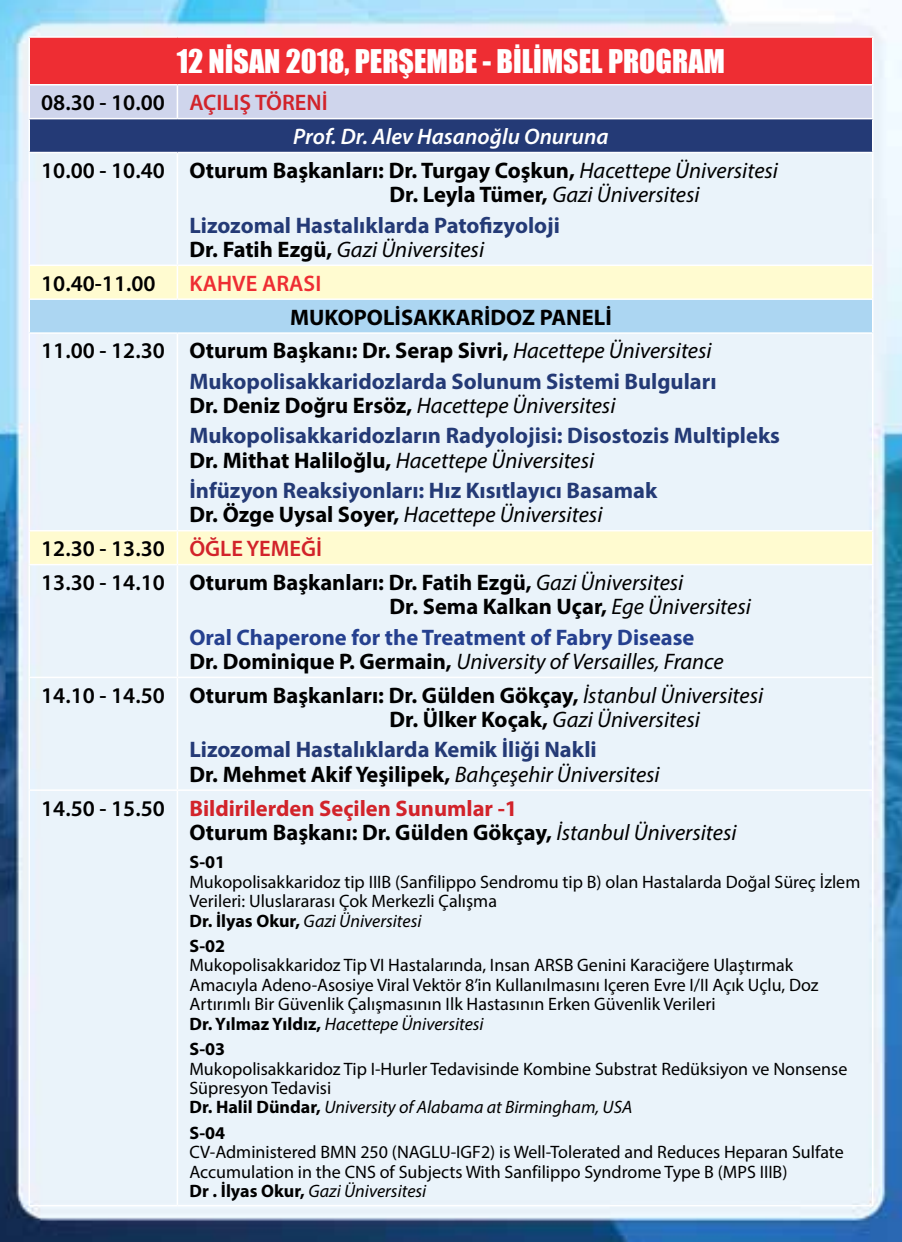
<style>
.page{position:relative;width:902px;height:1242px;background:#fff}
.page>*{position:absolute;margin:0;border:0;box-sizing:border-box;transform-origin:0 0}
.t1{font:30px "Impact";color:#fff}
.t2{font:700 22.5px/33.9px "Myriad Pro";color:#000}
.t3{font:700 22.5px/24.3px "Myriad Pro";color:#243a76}
.t4{font:700 22.5px/33.9px "Myriad Pro";color:#d2232a}
.t5{font:700 22.5px/30.3px "Myriad Pro";color:#25408f}
.t6{font:italic 22.5px "Myriad Pro";color:#000}
.t7{font:italic 600 22.5px "Myriad Pro";color:#fff}
.t8{font:600 22.5px "Myriad Pro";color:#d2232a}
.t9{font:600 22.5px "Myriad Pro";color:#000}
.t10{font:600 22.5px "Myriad Pro";color:#ee2d33}
.t11{font:18px/19.5px "Myriad Pro";color:#000}
.t12{font:700 18px "Myriad Pro";color:#000}
.s1{color:#000}
.s2{font-weight:600}
.s3{font-weight:400;font-style:italic}
.s4{font-weight:400;font-style:italic;color:#000}
.s5{font-weight:700;font-style:normal}
.s6{font-weight:600;color:#d2232a}
.s7{font-weight:600;color:#000}
.s8{font-weight:700}
.s9{font-style:italic}
</style>
<div class="page">
<img style="left:0;top:0;width:901px;height:1242px">
<div style="left:29px;top:37px;width:843px;height:48px;background:#ee2d33"></div>
<div style="left:30px;top:85px;width:841px;height:33px;background:#cfd5ec"></div>
<div style="left:29px;top:119px;width:843px;height:33px;background:#243a76"></div>
<div style="left:30px;top:266px;width:841px;height:32px;background:#fffbd0"></div>
<div style="left:29px;top:299px;width:843px;height:34px;background:#acd6f2"></div>
<div style="left:30px;top:531px;width:841px;height:33px;background:#fffbd0"></div>
<hr style="left:28px;top:530px;width:149px;height:1px;background:#fff">
<hr style="left:28px;top:531px;width:2px;height:33px;background:#fff">
<hr style="left:177px;top:530px;width:696px;height:1px;background:#fff">
<hr style="left:177px;top:531px;width:1px;height:33px;background:#fff">
<hr style="left:871px;top:531px;width:2px;height:33px;background:#fff">
<hr style="left:28px;top:36px;width:149px;height:2px;background:#fff">
<hr style="left:28px;top:38px;width:2px;height:46px;background:#fff">
<hr style="left:177px;top:36px;width:696px;height:2px;background:#fff">
<hr style="left:871px;top:38px;width:2px;height:46px;background:#fff">
<hr style="left:28px;top:84px;width:149px;height:1px;background:#fff">
<hr style="left:28px;top:85px;width:2px;height:33px;background:#fff">
<hr style="left:177px;top:84px;width:696px;height:1px;background:#fff">
<hr style="left:177px;top:85px;width:1px;height:33px;background:#fff">
<hr style="left:871px;top:85px;width:2px;height:33px;background:#fff">
<hr style="left:28px;top:118px;width:149px;height:1px;background:#fff">
<hr style="left:28px;top:119px;width:2px;height:33px;background:#fff">
<hr style="left:177px;top:118px;width:696px;height:1px;background:#fff">
<hr style="left:871px;top:119px;width:2px;height:33px;background:#fff">
<hr style="left:28px;top:152px;width:149px;height:1px;background:#fff">
<hr style="left:28px;top:153px;width:2px;height:111px;background:#fff">
<hr style="left:177px;top:152px;width:696px;height:1px;background:#fff">
<hr style="left:177px;top:153px;width:1px;height:111px;background:#fff">
<hr style="left:871px;top:153px;width:2px;height:111px;background:#fff">
<hr style="left:28px;top:264px;width:149px;height:2px;background:#fff">
<hr style="left:28px;top:266px;width:2px;height:32px;background:#fff">
<hr style="left:177px;top:264px;width:696px;height:2px;background:#fff">
<hr style="left:177px;top:266px;width:1px;height:32px;background:#fff">
<hr style="left:871px;top:266px;width:2px;height:32px;background:#fff">
<hr style="left:28px;top:298px;width:149px;height:2px;background:#fff">
<hr style="left:28px;top:300px;width:2px;height:32px;background:#fff">
<hr style="left:177px;top:298px;width:696px;height:2px;background:#fff">
<hr style="left:871px;top:300px;width:2px;height:32px;background:#fff">
<hr style="left:28px;top:332px;width:149px;height:2px;background:#fff">
<hr style="left:28px;top:334px;width:2px;height:196px;background:#fff">
<hr style="left:177px;top:332px;width:696px;height:2px;background:#fff">
<hr style="left:177px;top:334px;width:1px;height:196px;background:#fff">
<hr style="left:871px;top:334px;width:2px;height:196px;background:#fff">
<hr style="left:28px;top:565px;width:2px;height:111px;background:#fff">
<hr style="left:177px;top:565px;width:1px;height:111px;background:#fff">
<hr style="left:871px;top:565px;width:2px;height:111px;background:#fff">
<hr style="left:28px;top:676px;width:149px;height:2px;background:#fff">
<hr style="left:28px;top:678px;width:2px;height:111px;background:#fff">
<hr style="left:177px;top:676px;width:696px;height:2px;background:#fff">
<hr style="left:177px;top:678px;width:1px;height:111px;background:#fff">
<hr style="left:871px;top:678px;width:2px;height:111px;background:#fff">
<hr style="left:28px;top:789px;width:149px;height:2px;background:#fff">
<hr style="left:28px;top:791px;width:2px;height:414px;background:#fff">
<hr style="left:177px;top:789px;width:696px;height:2px;background:#fff">
<hr style="left:177px;top:791px;width:1px;height:414px;background:#fff">
<hr style="left:871px;top:791px;width:2px;height:414px;background:#fff">
<hr style="left:28px;top:1205px;width:149px;height:1px;background:#fff">
<hr style="left:177px;top:1205px;width:696px;height:1px;background:#fff">
<hr style="left:28px;top:564px;width:149px;height:1px;background:#fff">
<hr style="left:177px;top:564px;width:696px;height:1px;background:#fff">
<h1 class="t1" style="left:177px;top:38px;width:549px">12 NİSAN 2018, PERŞEMBE - BİLİMSEL PROGRAM</h1>
<p class="t8" style="left:41px;top:88px;width:288px"><span class="s1">08.30 - 10.00</span> AÇILIŞ TÖRENİ</p>
<p class="t7" style="left:293px;top:122px;width:317px">Prof. Dr. Alev Hasanoğlu Onuruna</p>
<p class="t2" style="left:41px;top:153px;width:738px"><span class="s2">10.00 - 10.40</span> Oturum Başkanları: Dr. Turgay Coşkun, <span class="s3">Hacettepe Üniversitesi</span></p>
<p class="t3" style="left:189px;top:179px;width:511px;line-height:30.3px;text-indent:200px"><span class="s1">Dr. Leyla Tümer,</span> <span class="s4">Gazi Üniversitesi<br></span>Lizozomal Hastalıklarda Patofizyoloji</p>
<p class="t6" style="left:189px;top:235px;width:296px"><span class="s5">Dr. Fatih Ezgü,</span> Gazi Üniversitesi</p>
<p class="t9" style="left:41px;top:269px;width:116px">10.40-11.00</p>
<p class="t10" style="left:189px;top:269px;width:133px">KAHVE ARASI</p>
<p class="t2" style="left:41px;top:299px;width:672px;text-indent:249px">MUKOPOLİSAKKARİ DOZ PANELİ<br><span class="s2">11.00 - 12.30</span> Oturum Başkanı: Dr. Serap Sivri, <span class="s3">Hacettepe Üniversitesi</span></p>
<p class="t3" style="left:189px;top:368px;width:528px">Mukopolisakkaridozlarda Solunum Sistemi Bulguları<br><span class="s1">Dr. Deniz Doğru Ersöz,</span> <span class="s4">Hacettepe Üniversitesi</span></p>
<p class="t3" style="left:189px;top:423px;width:592px">Mukopolisakkaridozların Radyolojisi: Disostozis Multipleks<br><span class="s1">Dr. Mithat Haliloğlu,</span> <span class="s4">Hacettepe Üniversitesi</span></p>
<p class="t3" style="left:189px;top:477px;width:469px">İnfüzyon Reaksiyonları: Hız Kısıtlayıcı Basamak<br><span class="s1">Dr. Özge Uysal Soyer,</span> <span class="s4">Hacettepe Üniversitesi</span></p>
<p class="t2" style="left:41px;top:531px;width:643px"><span class="s2">12.30 - 13.30</span> <span class="s6">ÖĞLE YEMEĞİ<br></span><span class="s2">13.30 - 14.10</span> Oturum Başkanları: Dr. Fatih Ezgü, <span class="s3">Gazi Üniversitesi</span></p>
<p class="t5" style="left:189px;top:591px;width:563px;text-indent:200px"><span class="s1">Dr. Sema Kalkan Uçar,</span> <span class="s4">Ege Üniversitesi<br></span>Oral Chaperone for the Treatment of Fabry Disease</p>
<p class="t2" style="left:41px;top:643px;width:723px;text-indent:148px">Dr. Dominique P. Germain, <span class="s3">University of Versailles, France<br></span><span class="s2">14.10 - 14.50</span> Oturum Başkanları: Dr. Gülden Gökçay, <span class="s3">İstanbul Üniversitesi</span></p>
<p class="t3" style="left:189px;top:703px;width:512px;line-height:30.3px;text-indent:200px"><span class="s1">Dr. Ülker Koçak,</span> <span class="s4">Gazi Üniversitesi<br></span>Lizozomal Hastalıklarda Kemik İliği Nakli</p>
<p class="t4" style="left:41px;top:756px;width:620px;text-indent:148px"><span class="s1">Dr. Mehmet Akif Yeşilipek,</span> <span class="s4">Bahçeşehir Üniversitesi<br></span><span class="s7">14.50 - 15.50</span> Bildirilerden Seçilen Sunumlar -1</p>
<p class="t2" style="left:189px;top:814px;width:548px">Oturum Başkanı: Dr. Gülden Gökçay, <span class="s3">İstanbul Üniversitesi</span></p>
<p class="t12" style="left:189px;top:850px;width:37px">S-01</p>
<p class="t11" style="left:189px;top:871px;width:672px">Mukopolisakkaridoz tip IIIB (Sanfilippo Sendromu tip B) olan Hastalarda Doğal Süreç İzlem<br>Verileri: Uluslararası Çok Merkezli Çalışma<br><span class="s8">Dr. İlyas Okur,</span> <span class="s9">Gazi Üniversitesi</span></p>
<p class="t12" style="left:189px;top:934px;width:37px">S-02</p>
<p class="t11" style="left:189px;top:955px;width:630px">Mukopolisakkaridoz Tip VI Hastalarında, Insan ARSB Genini Karaciğere Ulaştırmak Amacıyla Adeno-Asosiye Viral Vektör 8’in Kullanılmasını Içeren Evre I/II Açık Uçlu, Doz Artırımlı Bir Güvenlik Çalışmasının Ilk Hastasının Erken Güvenlik Verileri<br><span class="s8">Dr. Yılmaz Yıldız,</span> <span class="s9">Hacettepe Üniversitesi</span></p>
<p class="t12" style="left:189px;top:1037px;width:37px">S-03</p>
<p class="t11" style="left:189px;top:1058px;width:659px">Mukopolisakkaridoz Tip I-Hurler Tedavisinde Kombine Substrat Redüksiyon ve Nonsense<br>Süpresyon Tedavisi<br><span class="s8">Dr. Halil Dündar,</span> <span class="s9">University of Alabama at Birmingham, USA</span></p>
<p class="t12" style="left:189px;top:1121px;width:37px">S-04</p>
<p class="t11" style="left:189px;top:1142px;width:656px">CV-Administered BMN 250 (NAGLU-IGF2) is Well-Tolerated and Reduces Heparan Sulfate<br>Accumulation in the CNS of Subjects With Sanfilippo Syndrome Type B (MPS IIIB)<br><span class="s8">Dr . İlyas Okur,</span> <span class="s9">Gazi Üniversitesi</span></p>
</div>
